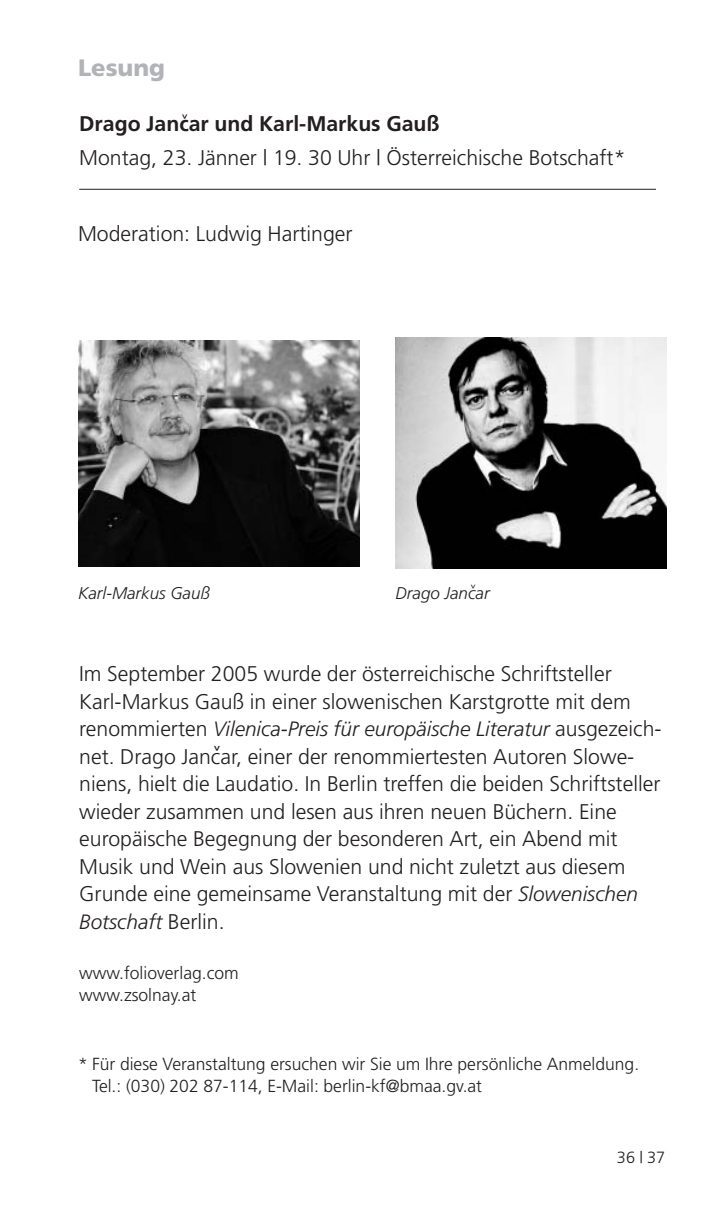
<style>
.page{position:relative;width:723px;height:1205px;background:#fff}
.page>*{position:absolute;margin:0;border:0;box-sizing:border-box;transform-origin:0 0}
.t1{font:900 23.75px "Frutiger";color:#b2b3b7}
.t2{font:300 21.25px/27.5px "Frutiger";color:#231f20}
.t3{font:700 21.25px "Frutiger";color:#231f20}
.t4{font:italic 300 20.75px "Frutiger";color:#231f20}
.t5{font:300 17.5px/22.5px "Frutiger";color:#231f20}
.t6{font:italic 300 17px "Frutiger";color:#231f20}
.t7{font:300 16.25px "Frutiger";color:#231f20}
.t8{font:700 12.5px "Frutiger";color:#231f20}
.t9{font:700 11px "Frutiger";color:#231f20}
.t10{font:italic 9.25px "Frutiger";color:#231f20}
.s1{font-style:normal;font-size:21.25px}
.s2{font-style:italic;font-size:20.75px}
</style>
<div class="page">
<hr style="left:79px;top:189px;width:577px;height:1px;background:#231f20">
<img style="left:395px;top:338px;width:271px;height:230px">
<img style="left:78px;top:341px;width:281px;height:225px">
<p class="t1" style="left:78px;top:58px;width:89px">Lesung</p>
<p class="t9" style="left:188px;top:119px;width:8px;rotate:-180deg">^</p>
<p class="t3" style="left:79px;top:115px;width:362px">Drago Jancar und Karl-Markus Gauß</p>
<p class="t2" style="left:79px;top:145px;width:547px">Montag, 23. Jänner | 19. 30 Uhr | Österreichische Botschaft*</p>
<p class="t2" style="left:78px;top:222px;width:276px">Moderation: Ludwig Hartinger</p>
<p class="t10" style="left:476px;top:589px;width:7px;rotate:-180deg">^</p>
<p class="t6" style="left:78px;top:586px;width:133px">Karl-Markus Gauß</p>
<p class="t6" style="left:395px;top:586px;width:96px">Drago Jancar</p>
<p class="t2" style="left:79px;top:662px;width:553px">Im September 2005 wurde der österreichische Schriftsteller<br>Karl-Markus Gauß in einer slowenischen Karstgrotte mit dem</p>
<p class="t4" style="left:79px;top:721px;width:583px"><span class="s1">renommierten</span> Vilenica-Preis für europäische Literatur <span class="s1">ausgezeich-</span></p>
<p class="t2" style="left:79px;top:744px;width:582px">net. Drago Jancar, einer der renommiertesten Autoren Slowe&shy;niens, hielt die Laudatio. In Berlin treffen die beiden Schriftsteller wieder zusammen und lesen aus ihren neuen Büchern. Eine europäische Begegnung der besonderen Art, ein Abend mit Musik und Wein aus Slowenien und nicht zuletzt aus diesem Grunde eine gemeinsame Veranstaltung mit der <span class="s2">Slowenischen</span></p>
<p class="t4" style="left:79px;top:913px;width:147px">Botschaft <span class="s1">Berlin.</span></p>
<p class="t5" style="left:79px;top:963px;width:161px">www.folioverlag.com www.zsolnay.at</p>
<p class="t8" style="left:221px;top:752px;width:9px;rotate:-180deg">^</p>
<p class="t5" style="left:92px;top:1054px;width:548px;text-indent:-14px">* Für diese Veranstaltung ersuchen wir Sie um Ihre persönliche Anmeldung.<br>Tel.: (030) 202 87-114, E-Mail: berlin-kf@bmaa.gv.at</p>
<p class="t7" style="left:617px;top:1151px;width:50px">36 | 37</p>
</div>
